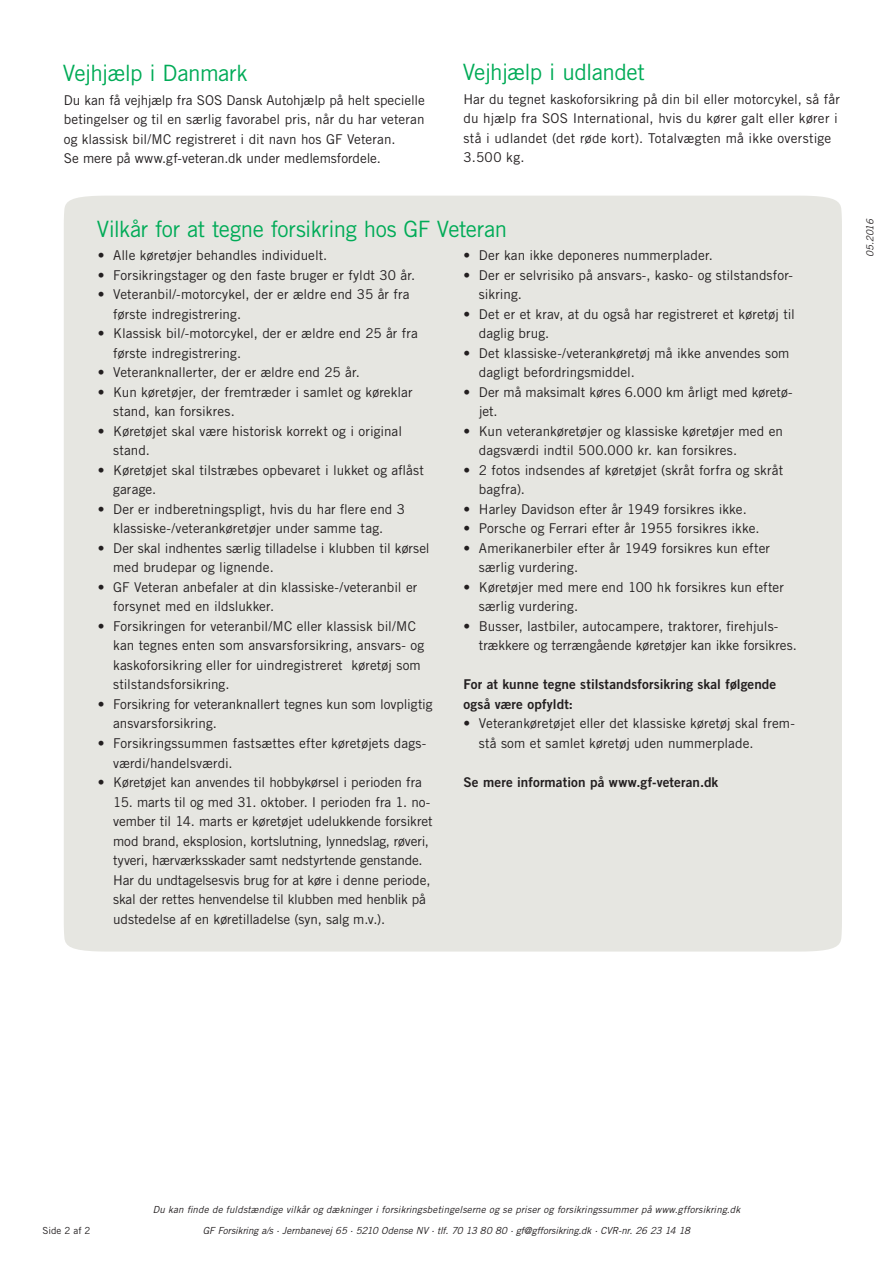
<style>
.page{position:relative;width:893px;height:1263px;background:#fff}
.page>*{position:absolute;margin:0;border:0;box-sizing:border-box;transform-origin:0 0}
.Brødtekst_II_10_15{font:22.5px "Trade Gothic LT Std";letter-spacing:-.02em;color:#00ab57}
.Brødtekst_II_10_15-2{font:13.5px/19.5px "Trade Gothic LT Std";letter-spacing:.005em;color:#231f20}
.Brødtekst_II_10_15-3{font:13.5px/19.5px "Trade Gothic LT Std Bd 2";letter-spacing:.01em;color:#231f20}
.Mellemrubrik{font:italic 9.75px "Trade Gothic LT Std";letter-spacing:.01em;color:#231f20}
.t1{font:9.75px "Trade Gothic LT Std";letter-spacing:.005em;color:#231f20}
</style>
<div class="page">
<div style="left:64px;top:196px;width:778px;height:755px;background:#e6e6e1"></div>
<p class="Brødtekst_II_10_15" style="left:63px;top:60px;width:186px">Vejhjælp i Danmark</p>
<p class="Brødtekst_II_10_15-2" style="left:64px;top:90px;width:363px">Du kan få vejhjælp fra SOS Dansk Autohjælp på helt specielle betingelser og til en særlig favorabel pris, når du har veteran og klassisk bil/MC registreret i dit navn hos GF Veteran.<br>Se mere på www.gf-veteran.dk under medlemsfordele.</p>
<p class="Brødtekst_II_10_15" style="left:463px;top:58px;width:184px">Vejhjælp i udlandet</p>
<p class="Brødtekst_II_10_15-2" style="left:463px;top:89px;width:378px">Har du tegnet kaskoforsikring på din bil eller motorcykel, så får du hjælp fra SOS International, hvis du kører galt eller kører i stå i udlandet (det røde kort). Totalvægten må ikke overstige 3.500 kg.</p>
<p class="Brødtekst_II_10_15" style="left:97px;top:215px;width:412px">Vilkår for at tegne forsikring hos GF Veteran</p>
<p class="Brødtekst_II_10_15-2" style="left:98px;top:246px;width:231px">• Alle køretøjer behandles individuelt.</p>
<p class="Brødtekst_II_10_15-2" style="left:98px;top:265px;width:319px">• Forsikringstager og den faste bruger er fyldt 30 år.</p>
<p class="Brødtekst_II_10_15-2" style="left:113px;top:285px;width:298px;text-indent:-15px">• Veteranbil/-motorcykel, der er ældre end 35 år fra første indregistrering.</p>
<p class="Brødtekst_II_10_15-2" style="left:113px;top:324px;width:306px;text-indent:-15px">• Klassisk bil/-motorcykel, der er ældre end 25 år fra første indregistrering.</p>
<p class="Brødtekst_II_10_15-2" style="left:98px;top:363px;width:264px">• Veteranknallerter, der er ældre end 25 år.</p>
<p class="Brødtekst_II_10_15-2" style="left:113px;top:382px;width:301px;text-indent:-15px">• Kun køretøjer, der fremtræder i samlet og køreklar stand, kan forsikres.</p>
<p class="Brødtekst_II_10_15-2" style="left:113px;top:421px;width:290px;text-indent:-15px">• Køretøjet skal være historisk korrekt og i original stand.</p>
<p class="Brødtekst_II_10_15-2" style="left:113px;top:460px;width:312px;text-indent:-15px">• Køretøjet skal tilstræbes opbevaret i lukket og aflåst garage.</p>
<p class="Brødtekst_II_10_15-2" style="left:98px;top:499px;width:309px;text-align:center">• Der er indberetningspligt, hvis du har flere end 3 klassiske-/veterankøretøjer under samme tag.</p>
<p class="Brødtekst_II_10_15-2" style="left:113px;top:538px;width:318px;text-indent:-15px">• Der skal indhentes særlig tilladelse i klubben til kørsel med brudepar og lignende.</p>
<p class="Brødtekst_II_10_15-2" style="left:113px;top:577px;width:306px;text-indent:-15px">• GF Veteran anbefaler at din klassiske-/veteranbil er forsynet med en ildslukker.</p>
<p class="Brødtekst_II_10_15-2" style="left:113px;top:616px;width:313px;text-indent:-15px">• Forsikringen for veteranbil/MC eller klassisk bil/MC kan tegnes enten som ansvarsforsikring, ansvars- og kaskoforsikring eller for uindregistreret køretøj som stilstandsforsikring.</p>
<p class="Brødtekst_II_10_15-2" style="left:113px;top:694px;width:321px;text-indent:-15px">• Forsikring for veteranknallert tegnes kun som lovpligtig ansvarsforsikring.</p>
<p class="Brødtekst_II_10_15-2" style="left:113px;top:733px;width:314px;text-indent:-15px">• Forsikringssummen fastsættes efter køretøjets dags&shy;værdi/handelsværdi.</p>
<p class="Brødtekst_II_10_15-2" style="left:98px;top:772px;width:326px">• Køretøjet kan anvendes til hobbykørsel i perioden fra</p>
<p class="Brødtekst_II_10_15-2" style="left:113px;top:792px;width:321px">15. marts til og med 31. oktober. I perioden fra 1. no&shy;vember til 14. marts er køretøjet udelukkende forsikret mod brand, eksplosion, kortslutning, lynnedslag, røveri, tyveri, hærværksskader samt nedstyrtende genstande.<br>Har du undtagelsesvis brug for at køre i denne periode, skal der rettes henvendelse til klubben med henblik på udstedelse af en køretilladelse (syn, salg m.v.).</p>
<p class="Brødtekst_II_10_15-2" style="left:463px;top:246px;width:251px">• Der kan ikke deponeres nummerplader.</p>
<p class="Brødtekst_II_10_15-2" style="left:479px;top:265px;width:316px;text-indent:-15px">• Der er selvrisiko på ansvars-, kasko- og stilstandsfor&shy;sikring.</p>
<p class="Brødtekst_II_10_15-2" style="left:479px;top:304px;width:318px;text-indent:-15px">• Det er et krav, at du også har registreret et køretøj til daglig brug.</p>
<p class="Brødtekst_II_10_15-2" style="left:479px;top:343px;width:312px;text-indent:-15px">• Det klassiske-/veterankøretøj må ikke anvendes som dagligt befordringsmiddel.</p>
<p class="Brødtekst_II_10_15-2" style="left:479px;top:382px;width:315px;text-indent:-15px">• Der må maksimalt køres 6.000 km årligt med køretø&shy;jet.</p>
<p class="Brødtekst_II_10_15-2" style="left:479px;top:421px;width:306px;text-indent:-15px">• Kun veterankøretøjer og klassiske køretøjer med en dagsværdi indtil 500.000 kr. kan forsikres.</p>
<p class="Brødtekst_II_10_15-2" style="left:479px;top:460px;width:306px;text-indent:-15px">• 2 fotos indsendes af køretøjet (skråt forfra og skråt bagfra).</p>
<p class="Brødtekst_II_10_15-2" style="left:463px;top:499px;width:285px">• Harley Davidson efter år 1949 forsikres ikke.</p>
<p class="Brødtekst_II_10_15-2" style="left:463px;top:519px;width:298px">• Porsche og Ferrari efter år 1955 forsikres ikke.</p>
<p class="Brødtekst_II_10_15-2" style="left:479px;top:538px;width:293px;text-indent:-15px">• Amerikanerbiler efter år 1949 forsikres kun efter særlig vurdering.</p>
<p class="Brødtekst_II_10_15-2" style="left:479px;top:577px;width:307px;text-indent:-15px">• Køretøjer med mere end 100 hk forsikres kun efter særlig vurdering.</p>
<p class="Brødtekst_II_10_15-2" style="left:479px;top:616px;width:320px;text-indent:-15px">• Busser, lastbiler, autocampere, traktorer, firehjuls&shy;trækkere og terrængående køretøjer kan ikke forsikres.</p>
<p class="Brødtekst_II_10_15-3" style="left:463px;top:675px;width:314px">For at kunne tegne stilstandsforsikring skal følgende også være opfyldt:</p>
<p class="Brødtekst_II_10_15-2" style="left:479px;top:714px;width:318px;text-indent:-15px">• Veterankøretøjet eller det klassiske køretøj skal frem&shy;stå som et samlet køretøj uden nummerplade.</p>
<p class="Brødtekst_II_10_15-3" style="left:463px;top:772px;width:256px">Se mere information på www.gf-veteran.dk</p>
<p class="Mellemrubrik" style="left:864px;top:257px;width:40px;rotate:-90deg">05.2016</p>
<p class="t1" style="left:43px;top:1224px;width:50px">Side 2 af 2</p>
<p class="Mellemrubrik" style="left:153px;top:1204px;width:589px">Du kan finde de fuldstændige vilkår og dækninger i forsikringsbetingelserne og se priser og forsikringssummer på www.gfforsikring.dk</p>
<p class="Mellemrubrik" style="left:203px;top:1224px;width:489px">GF Forsikring a/s ∙ Jernbanevej 65 ∙ 5210 Odense NV ∙ tlf. 70 13 80 80 ∙ gf@gfforsikring.dk ∙ CVR-nr. 26 23 14 18</p>
</div>
